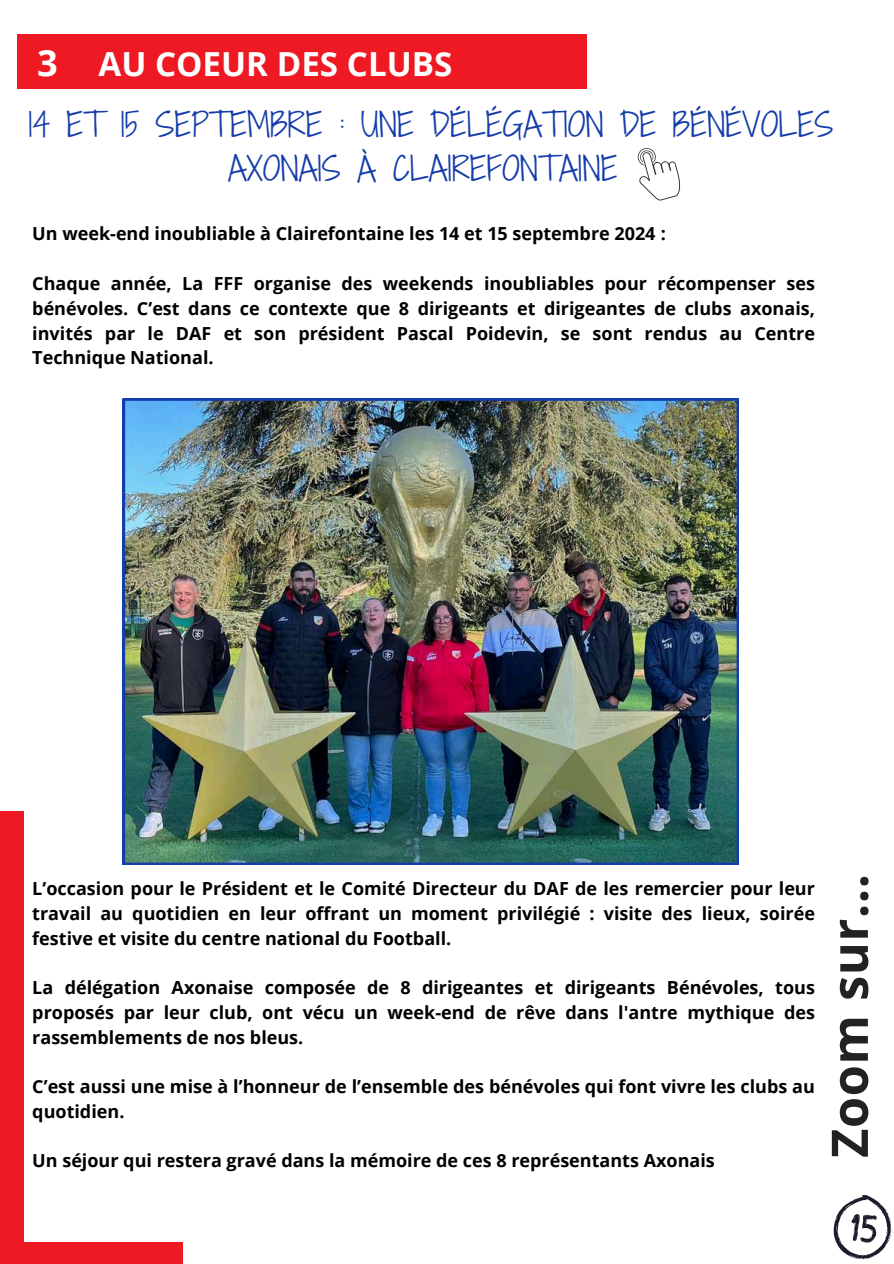
<style>
.page{position:relative;width:894px;height:1264px;background:#fff}
.page>*{position:absolute;margin:0;border:0;box-sizing:border-box;transform-origin:0 0}
.t1{font:700 50.55px "Open Sans";letter-spacing:.01em;color:#222}
.t2{font:700 33.15px "Open Sans";color:#fff}
.t3{font:31.95px/43.8px "Shadows Into Light Two";color:#143cab;text-align:center}
.t4{font:700 18px/24.8px "Open Sans";color:#000;text-align:justify}
.s1{font-size:36.15px}
</style>
<div class="page">
<div style="left:18px;top:34px;width:569px;height:55px;background:#ef1923"></div>
<svg style="left:637px;top:148px;width:44px;height:53px"></svg>
<div style="left:0;top:811px;width:24px;height:452px;background:#ef1923"></div>
<div style="left:0;top:1241px;width:182px;height:22px;background:#ef1923"></div>
<img style="left:123px;top:398px;width:615px;height:466px">
<svg style="left:833px;top:1195px;width:58px;height:64px"></svg>
<h2 class="t2" style="left:37px;top:40px;width:416px"><span class="s1">3</span> AU COEUR DES CLUBS</h2>
<h3 class="t3" style="left:28px;top:102px;width:806px">14 ET 15 SEPTEMBRE : UNE DÉLÉGATION DE BÉNÉVOLES<br>AXONAIS À CLAIREFONTAINE</h3>
<p class="t4" style="left:32px;top:221px;width:635px">Un week-end inoubliable à Clairefontaine les 14 et 15 septembre 2024 :</p>
<p class="t4" style="left:32px;top:271px;width:784px">Chaque année, La FFF organise des weekends inoubliables pour récompenser ses bénévoles. C’est dans ce contexte que 8 dirigeants et dirigeantes de clubs axonais, invités par le DAF et son président Pascal Poidevin, se sont rendus au Centre Technique National.</p>
<p class="t4" style="left:32px;top:875px;width:784px">L’occasion pour le Président et le Comité Directeur du DAF de les remercier pour leur travail au quotidien en leur offrant un moment privilégié : visite des lieux, soirée festive et visite du centre national du Football.</p>
<p class="t4" style="left:32px;top:974px;width:784px">La délégation Axonaise composée de 8 dirigeantes et dirigeants Bénévoles, tous proposés par leur club, ont vécu un week-end de rêve dans l'antre mythique des rassemblements de nos bleus.</p>
<p class="t4" style="left:32px;top:1073px;width:784px">C’est aussi une mise à l’honneur de l’ensemble des bénévoles qui font vivre les clubs au quotidien.</p>
<p class="t4" style="left:32px;top:1147px;width:684px">Un séjour qui restera gravé dans la mémoire de ces 8 représentants Axonais</p>
<h1 class="t1" style="left:813px;top:1157px;width:285px;rotate:-90deg">Zoom sur...</h1>
</div>
